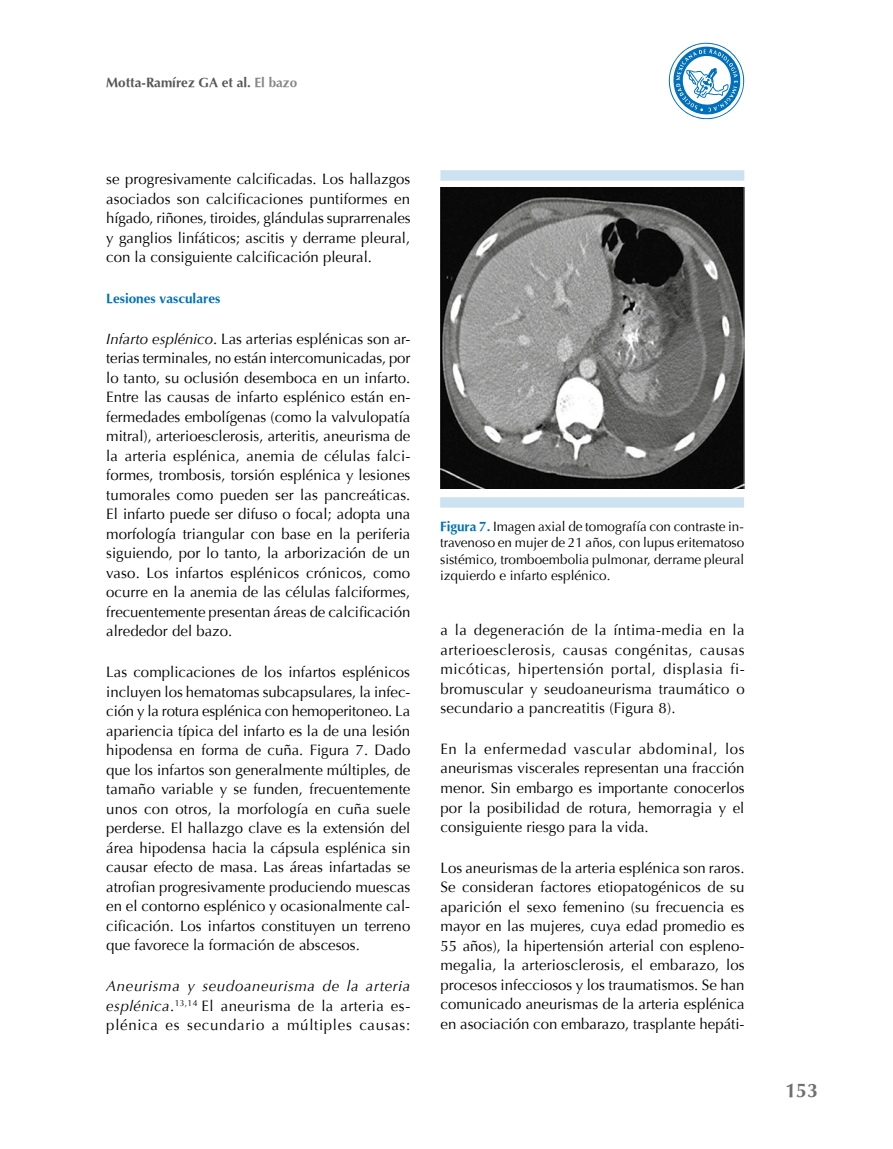
<style>
.page{position:relative;width:893px;height:1149px;background:#fff}
.page>*{position:absolute;margin:0;border:0;box-sizing:border-box;transform-origin:0 0}
.t1{font:700 19.5px "Optima";color:#706f6f}
.t2{font:15px/19.5px "Optima";color:#000;text-align:justify}
.t3{font:13.5px/16.5px "Optima";color:#000;text-align:justify}
.t4{font:700 13.5px "Optima";color:#575756}
.t5{font:700 13.5px "Optima";color:#0070ba}
.s1{color:#878787}
.s2{font-style:italic}
.s3{font-weight:700;color:#0070ba}
</style>
<div class="page">
<svg style="left:669px;top:43px;width:75px;height:76px"></svg>
<div style="left:440px;top:497px;width:304px;height:10px;background:#cde2f1"></div>
<div style="left:440px;top:170px;width:304px;height:11px;background:#cde2f1"></div>
<img style="left:440px;top:188px;width:304px;height:300px">
<p class="t4" style="left:106px;top:75px;width:192px">Motta-Ramírez GA et al. <span class="s1">El bazo</span></p>
<p class="t2" style="left:106px;top:169px;width:306px">se progresivamente calcificadas. Los hallazgos asociados son calcificaciones puntiformes en hígado, riñones, tiroides, glándulas suprarrenales y ganglios linfáticos; ascitis y derrame pleural, con la consiguiente calcificación pleural.</p>
<p class="t5" style="left:106px;top:290px;width:116px">Lesiones vasculares</p>
<p class="t2" style="left:106px;top:329px;width:306px"><span class="s2">Infarto esplénico</span>. Las arterias esplénicas son ar&shy;terias terminales, no están intercomunicadas, por lo tanto, su oclusión desemboca en un infarto.<br>Entre las causas de infarto esplénico están en&shy;fermedades embolígenas (como la valvulopatía mitral), arterioesclerosis, arteritis, aneurisma de la arteria esplénica, anemia de células falci&shy;formes, trombosis, torsión esplénica y lesiones tumorales como pueden ser las pancreáticas.<br>El infarto puede ser difuso o focal; adopta una morfología triangular con base en la periferia siguiendo, por lo tanto, la arborización de un vaso. Los infartos esplénicos crónicos, como ocurre en la anemia de las células falciformes, frecuentemente presentan áreas de calcificación alrededor del bazo.</p>
<p class="t2" style="left:106px;top:662px;width:306px">Las complicaciones de los infartos esplénicos incluyen los hematomas subcapsulares, la infec&shy;ción y la rotura esplénica con hemoperitoneo. La apariencia típica del infarto es la de una lesión hipodensa en forma de cuña. Figura 7. Dado que los infartos son generalmente múltiples, de tamaño variable y se funden, frecuentemente unos con otros, la morfología en cuña suele perderse. El hallazgo clave es la extensión del área hipodensa hacia la cápsula esplénica sin causar efecto de masa. Las áreas infartadas se atrofian progresivamente produciendo muescas en el contorno esplénico y ocasionalmente cal&shy;cificación. Los infartos constituyen un terreno que favorece la formación de abscesos.</p>
<p class="t2" style="left:106px;top:976px;width:306px"><span class="s2">Aneurisma y seudoaneurisma de la arteria esplénica</span>.<sup>13,14</sup> El aneurisma de la arteria es&shy;plénica es secundario a múltiples causas:</p>
<p class="t3" style="left:440px;top:518px;width:306px"><span class="s3">Figura 7.</span> Imagen axial de tomografía con contraste in&shy;travenoso en mujer de 21 años, con lupus eritematoso sistémico, tromboembolia pulmonar, derrame pleural izquierdo e infarto esplénico.</p>
<p class="t2" style="left:440px;top:620px;width:306px">a la degeneración de la íntima-media en la arterioesclerosis, causas congénitas, causas micóticas, hipertensión portal, displasia fi&shy;bromuscular y seudoaneurisma traumático o secundario a pancreatitis (Figura 8).</p>
<p class="t2" style="left:440px;top:739px;width:306px">En la enfermedad vascular abdominal, los aneurismas viscerales representan una fracción menor. Sin embargo es importante conocerlos por la posibilidad de rotura, hemorragia y el consiguiente riesgo para la vida.</p>
<p class="t2" style="left:440px;top:857px;width:306px">Los aneurismas de la arteria esplénica son raros.<br>Se consideran factores etiopatogénicos de su aparición el sexo femenino (su frecuencia es mayor en las mujeres, cuya edad promedio es 55 años), la hipertensión arterial con espleno&shy;megalia, la arteriosclerosis, el embarazo, los procesos infecciosos y los traumatismos. Se han comunicado aneurismas de la arteria esplénica en asociación con embarazo, trasplante hepáti-</p>
<h1 class="t1" style="left:785px;top:1079px;width:34px">153</h1>
</div>
